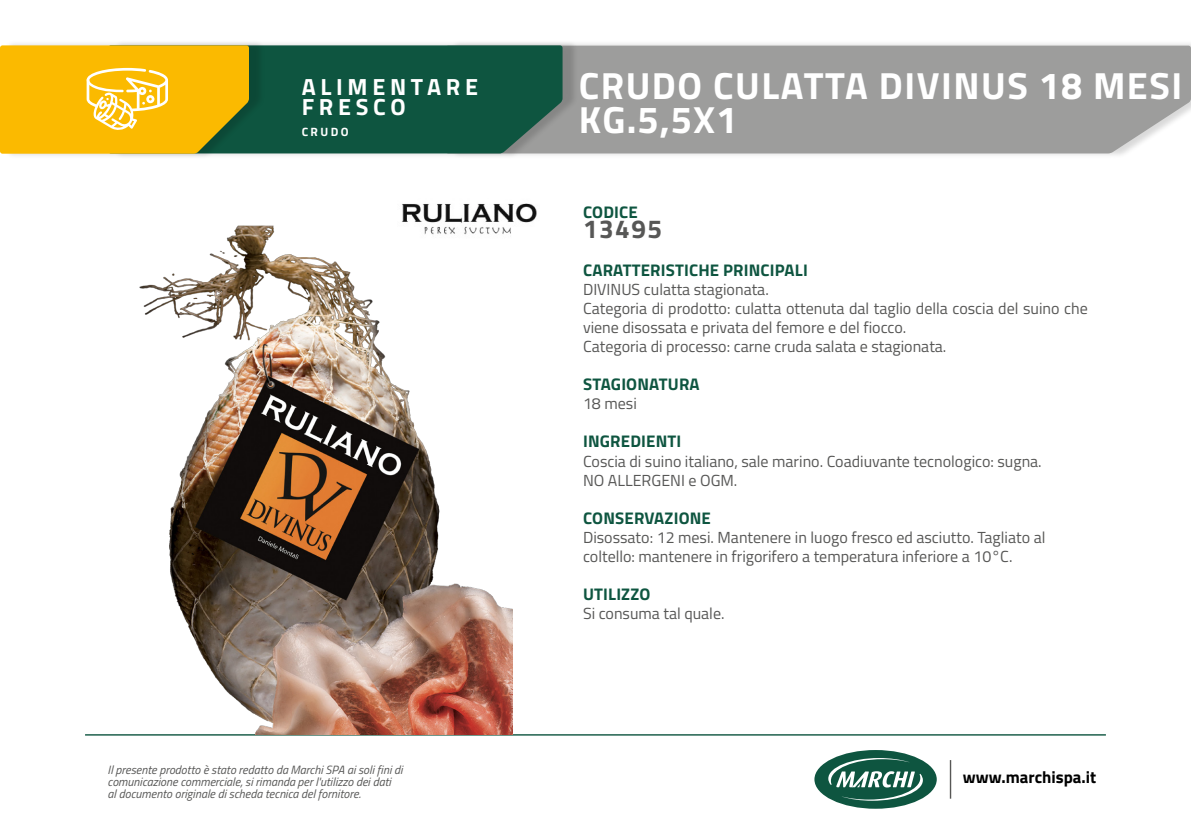
<style>
.page{position:relative;width:1191px;height:840px;background:#fff}
.page>*{position:absolute;margin:0;border:0;box-sizing:border-box;transform-origin:0 0}
.t1{font:700 37.8px/34.2px "Titillium Web";letter-spacing:.04em;color:#fff}
.t2{font:700 26px "Titillium Web";letter-spacing:.06em;color:#575756}
.t3{font:700 23.4px "Titillium Web";letter-spacing:.2em;color:#fff}
.t4{font:700 16.8px "Titillium Web";letter-spacing:.01em;color:#0e5540}
.t5{font:700 16.8px "Titillium Web";color:#000}
.t6{font:16px/19px "Titillium Web";color:#575756}
.t7{font:italic 12px/12px "Titillium Web";color:#575756}
.t8{font:700 12px "Titillium Web";letter-spacing:.2em;color:#fff}
</style>
<div class="page">
<hr style="left:949px;top:759px;width:2px;height:39px;background:#575756">
<div style="left:814px;top:749px;width:122px;height:59px;background:#0e5540;border-radius:50%"></div>
<svg style="left:828px;top:757px;width:95px;height:43px"></svg>
<hr style="left:85px;top:733px;width:1021px;height:2px;background:#0e5540">
<div style="left:450px;top:40px;width:741px;height:119px;background:#000;opacity:.15"></div>
<div style="left:578px;top:46px;width:613px;height:107px;background:#9d9d9c"></div>
<div style="left:113px;top:40px;width:465px;height:119px;background:#000;opacity:.15"></div>
<div style="left:265px;top:45px;width:297px;height:108px;background:#0e5540"></div>
<div style="left:5px;top:40px;width:260px;height:119px;background:#000;opacity:.15"></div>
<svg style="left:0;top:45px;width:249px;height:109px;background:#efb812"></svg>
<img style="left:139px;top:225px;width:374px;height:508px">
<img style="left:397px;top:203px;width:140px;height:48px">
<p class="t3" style="left:302px;top:69px;width:178px">ALIMENTARE</p>
<p class="t3" style="left:302px;top:88px;width:105px">FRESCO</p>
<p class="t8" style="left:302px;top:122px;width:48px">CRUDO</p>
<p class="t7" style="left:108px;top:762px;width:296px">Il presente prodotto è stato redatto da Marchi SPA ai soli fini di comunicazione commerciale, si rimanda per l'utilizzo dei dati<br>al documento originale di scheda tecnica del fornitore.</p>
<p class="t1" style="left:578px;top:66px;width:605px">CRUDO CULATTA DIVINUS 18 MESI<br>KG.5,5X1</p>
<p class="t4" style="left:583px;top:199px;width:56px">CODICE</p>
<p class="t2" style="left:583px;top:209px;width:81px">13495</p>
<p class="t4" style="left:583px;top:257px;width:226px">CARATTERISTICHE PRINCIPALI</p>
<p class="t6" style="left:583px;top:279px;width:187px">DIVINUS culatta stagionata.</p>
<p class="t6" style="left:583px;top:298px;width:506px">Categoria di prodotto: culatta ottenuta dal taglio della coscia del suino che viene disossata e privata del femore e del fiocco.</p>
<p class="t6" style="left:583px;top:336px;width:365px">Categoria di processo: carne cruda salata e stagionata.</p>
<p class="t4" style="left:583px;top:371px;width:118px">STAGIONATURA</p>
<p class="t6" style="left:583px;top:393px;width:55px">18 mesi</p>
<p class="t4" style="left:583px;top:428px;width:100px">INGREDIENTI</p>
<p class="t6" style="left:583px;top:450px;width:460px">Coscia di suino italiano, sale marino. Coadiuvante tecnologico: sugna.</p>
<p class="t6" style="left:583px;top:469px;width:156px">NO ALLERGENI e OGM.</p>
<p class="t4" style="left:583px;top:504px;width:129px">CONSERVAZIONE</p>
<p class="t6" style="left:583px;top:526px;width:464px">Disossato: 12 mesi. Mantenere in luogo fresco ed asciutto. Tagliato al coltello: mantenere in frigorifero a temperatura inferiore a 10°C.</p>
<p class="t4" style="left:583px;top:580px;width:69px">UTILIZZO</p>
<p class="t6" style="left:583px;top:602px;width:143px">Si consuma tal quale.</p>
<p class="t5" style="left:963px;top:764px;width:135px">www.marchispa.it</p>
</div>
